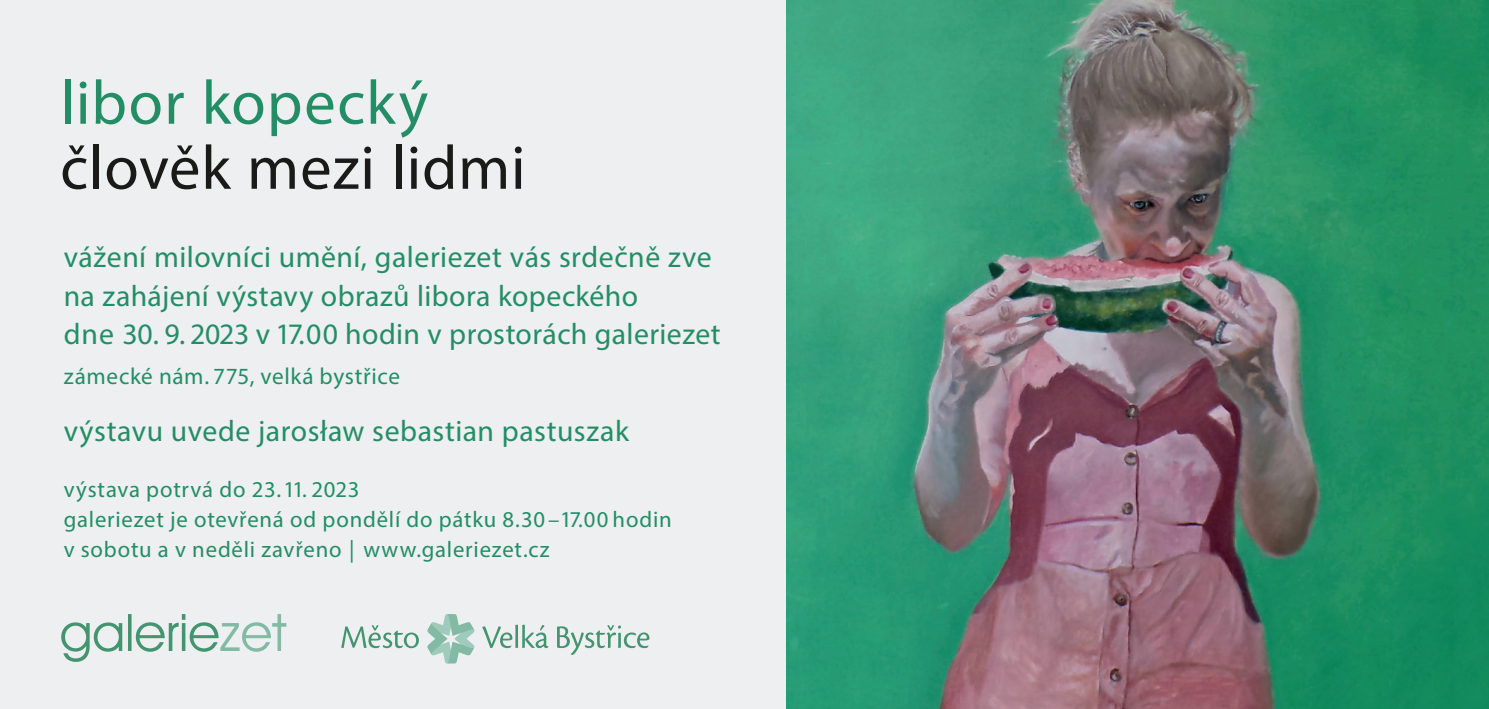
<style>
.page{position:relative;width:1489px;height:709px;background:#fff}
.page>*{position:absolute;margin:0;border:0;box-sizing:border-box;transform-origin:0 0}
.t1{font:62.5px "Myriad Pro";letter-spacing:.01em;color:#1a1b18}
.t2{font:62.5px "Myriad Pro";letter-spacing:.02em;color:#238e65}
.t3{font:29.75px/38.8px "Myriad Pro";letter-spacing:.015em;color:#238e65}
.t4{font:23.25px "Myriad Pro";letter-spacing:.025em;color:#238e65}
.t5{font:22.75px/30.2px "Myriad Pro";letter-spacing:.035em;color:#238e65}
</style>
<div class="page">
<div style="left:0;top:0;width:843px;height:709px;background:#edeff0"></div>
<img style="left:786px;top:0;width:702px;height:709px">
<svg style="left:61px;top:614px;width:225px;height:48px"></svg>
<svg style="left:341px;top:625px;width:78px;height:23px"></svg>
<svg style="left:482px;top:624px;width:167px;height:31px"></svg>
<svg style="left:427px;top:614px;width:47px;height:49px"></svg>
<h1 class="t2" style="left:60px;top:64px;width:369px">libor kopecký</h1>
<h1 class="t1" style="left:60px;top:129px;width:467px">člověk mezi lidmi</h1>
<p class="t3" style="left:64px;top:237px;width:658px">vážení milovníci umění, galeriezet vás srdečně zve na zahájení výstavy obrazů libora kopeckého<br>dne 30. 9. 2023 v 17.00 hodin v prostorách galeriezet</p>
<p class="t4" style="left:64px;top:361px;width:338px">zámecké nám. 775, velká bystřice</p>
<p class="t3" style="left:64px;top:411px;width:567px">výstavu uvede jarosław sebastian pastuszak</p>
<p class="t5" style="left:64px;top:473px;width:609px">výstava potrvá do 23.11. 2023<br>galeriezet je otevřená od pondělí do pátku 8.30–17.00 hodin v sobotu a v neděli zavřeno | www.galeriezet.cz</p>
</div>
